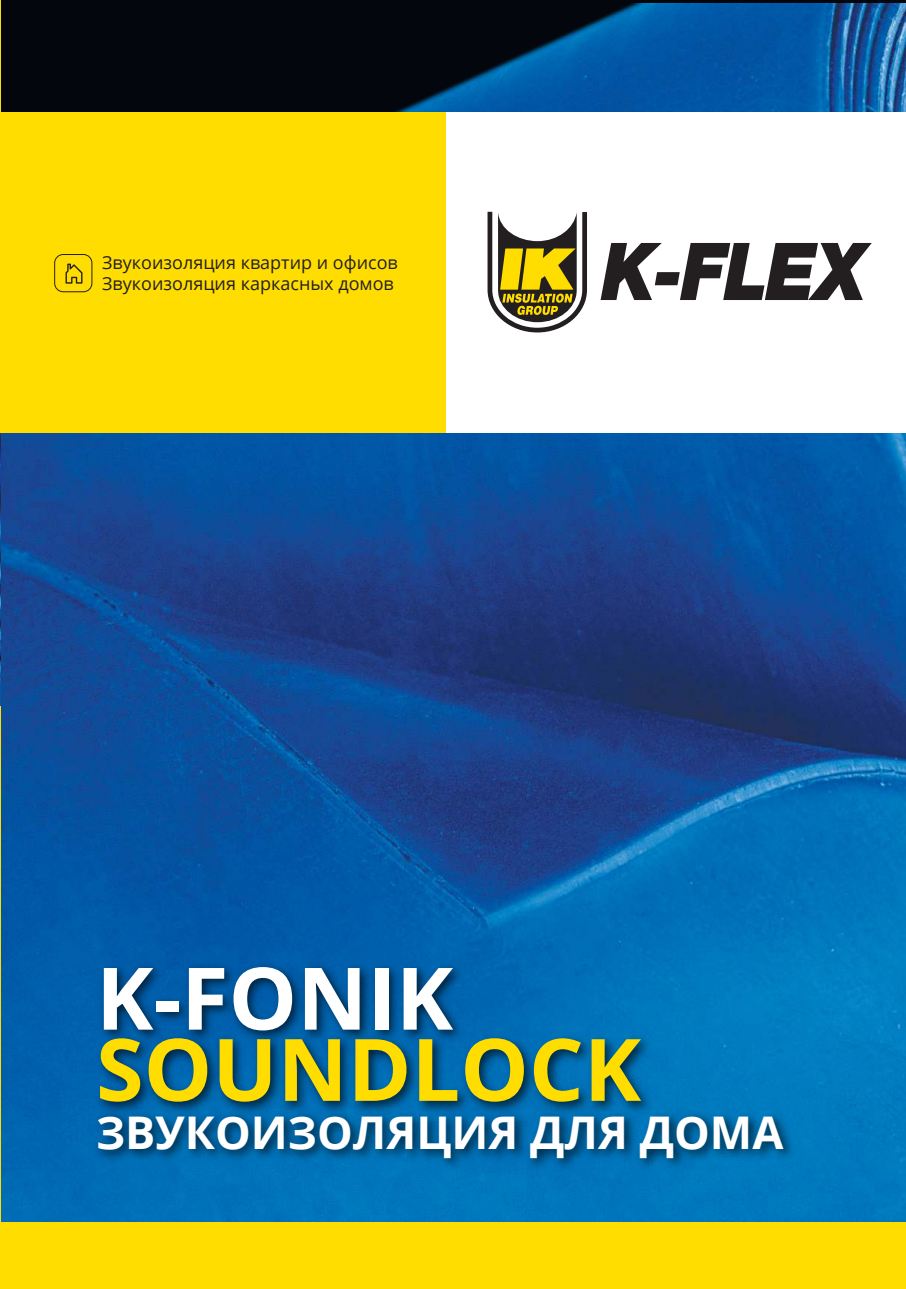
<style>
.page{position:relative;width:906px;height:1289px;background:#fff}
.page>*{position:absolute;margin:0;border:0;box-sizing:border-box;transform-origin:0 0}
.t1{font:700 86.25px "Open Sans";color:#fd0}
.t2{font:700 86.25px "Open Sans";color:#fff}
.t3{font:700 45px "Open Sans";color:#fff}
.t4{font:18px/21.6px "Open Sans";color:#231f20}
</style>
<div class="page">
<img style="left:1px;top:3px;width:905px;height:1219px">
<img style="left:0;top:432px;width:1px;height:274px">
<hr style="left:0;top:706px;width:1px;height:582px;background:#fd0">
<div style="left:0;top:112px;width:906px;height:320px;background:#fff"></div>
<div style="left:0;top:1222px;width:906px;height:66px;background:#fd0"></div>
<div style="left:0;top:112px;width:446px;height:320px;background:#fd0"></div>
<svg style="left:488px;top:212px;width:99px;height:120px"></svg>
<svg style="left:601px;top:243px;width:271px;height:57px"></svg>
<hr style="left:0;top:0;width:1px;height:432px;background:#fd0">
<img style="left:87px;top:1101px;width:714px;height:79px">
<img style="left:87px;top:946px;width:572px;height:198px">
<svg style="left:54px;top:254px;width:38px;height:38px"></svg>
<p class="t4" style="left:102px;top:251px;width:297px">Звукоизоляция квартир и офисов<br>Звукоизоляция каркасных домов</p>
<h1 class="t2" style="left:96px;top:949px;width:359px">K-FONIK</h1>
<h1 class="t1" style="left:96px;top:1020px;width:546px">SOUNDLOCK</h1>
<h2 class="t3" style="left:96px;top:1100px;width:689px">ЗВУКОИЗОЛЯЦИЯ ДЛЯ ДОМА</h2>
</div>
